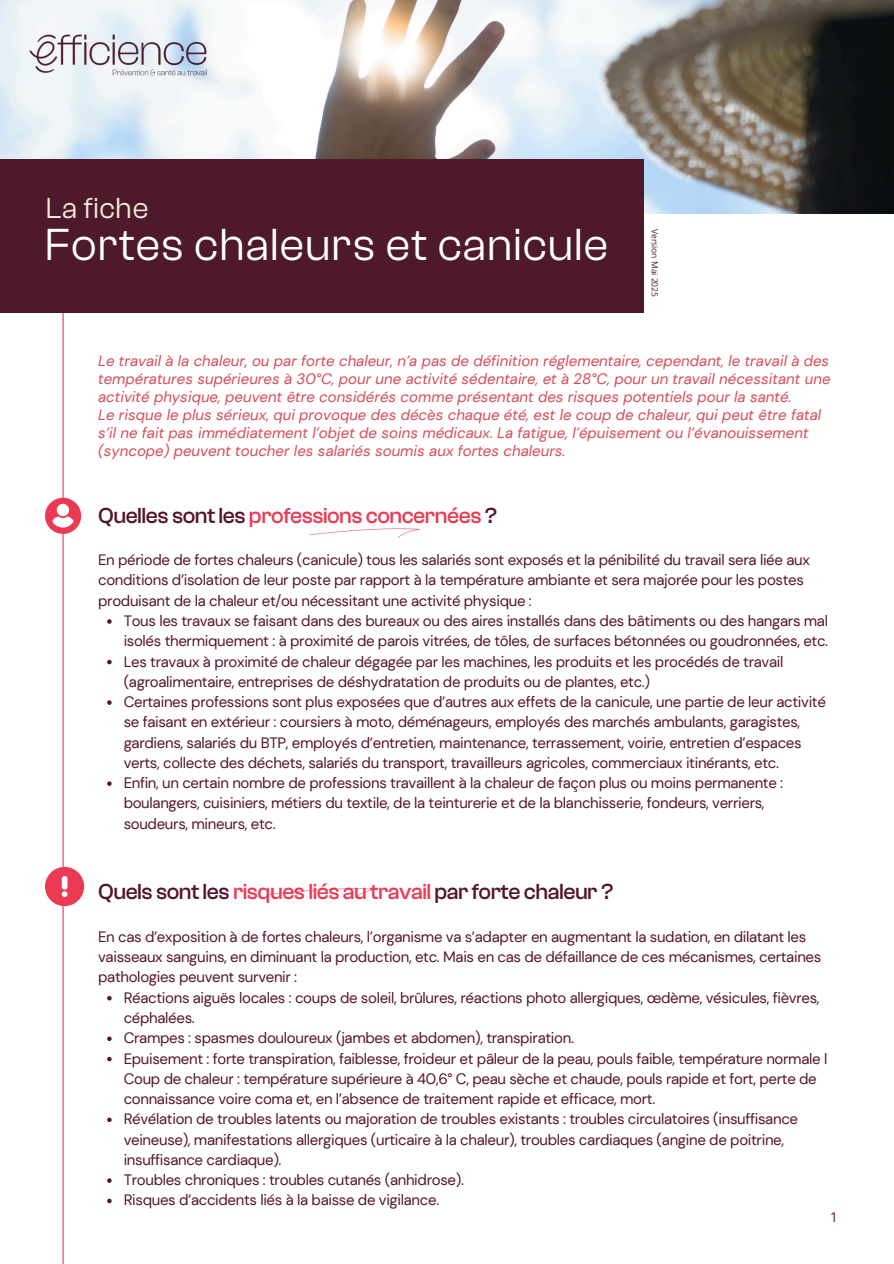
<style>
.page{position:relative;width:894px;height:1264px;background:#fff}
.page>*{position:absolute;margin:0;border:0;box-sizing:border-box;transform-origin:0 0}
.t1{font:46.5px "Clash Grotesk";letter-spacing:.02em;color:#fff}
.t2{font:30px "Clash Grotesk";letter-spacing:.02em;color:#f3ecda}
.t3{font:500 22.5px "Clash Grotesk";letter-spacing:-.02em;color:#55142d}
.t4{font:500 22.5px "Clash Grotesk";letter-spacing:-.02em;color:#ea3a54}
.t5{font:15px/20.2px "DM Sans";letter-spacing:-.02em;color:#55142d}
.t6{font:italic 15px/18px "DM Sans";color:#d84a58}
.t7{font:13.5px "Open Sans";color:#4e192d}
.t8{font:8.55px "Open Sans";color:#4e192d}
.s1{color:#55142d}
.s2{color:#ea3a54}
</style>
<div class="page">
<hr style="left:62px;top:178px;width:2px;height:1085px;background:#ea3a54">
<img style="left:0;top:0;width:893px;height:213px">
<div style="left:0;top:159px;width:643px;height:153px;background:#4e192d"></div>
<img style="left:19px;top:25px;width:198px;height:60px">
<img style="left:309px;top:528px;width:112px;height:10px">
<div style="left:45px;top:498px;width:36px;height:36px;background:#ea3a54;border-radius:50%"></div>
<svg style="left:52px;top:504px;width:22px;height:23px"></svg>
<svg style="left:107px;top:619px;width:5px;height:4px"></svg>
<svg style="left:107px;top:659px;width:5px;height:5px"></svg>
<svg style="left:107px;top:700px;width:5px;height:4px"></svg>
<svg style="left:107px;top:781px;width:5px;height:5px"></svg>
<img style="left:266px;top:888px;width:112px;height:10px">
<svg style="left:45px;top:866px;width:39px;height:40px"></svg>
<svg style="left:107px;top:996px;width:5px;height:4px"></svg>
<svg style="left:107px;top:1036px;width:5px;height:5px"></svg>
<svg style="left:107px;top:1056px;width:5px;height:5px"></svg>
<svg style="left:107px;top:1117px;width:5px;height:5px"></svg>
<svg style="left:107px;top:1178px;width:5px;height:4px"></svg>
<svg style="left:107px;top:1198px;width:5px;height:5px"></svg>
<p class="t2" style="left:46px;top:191px;width:104px">La fiche</p>
<p class="t1" style="left:45px;top:219px;width:564px">Fortes chaleurs et canicule</p>
<p class="t8" style="left:660px;top:229px;width:70px;rotate:90deg">Version Mai 2025</p>
<h4 class="t6" style="left:98px;top:351px;width:733px">Le travail à la chaleur, ou par forte chaleur, n’a pas de définition réglementaire, cependant, le travail à des températures supérieures à 30°C, pour une activité sédentaire, et à 28°C, pour un travail nécessitant une activité physique, peuvent être considérés comme présentant des risques potentiels pour la santé.<br>Le risque le plus sérieux, qui provoque des décès chaque été, est le coup de chaleur, qui peut être fatal s’il ne fait pas immédiatement l’objet de soins médicaux. La fatigue, l’épuisement ou l’évanouissement (syncope) peuvent toucher les salariés soumis aux fortes chaleurs.</h4>
<p class="t4" style="left:98px;top:502px;width:400px"><span class="s1">Quelles sont les</span> professions concernées <span class="s1">?</span></p>
<h1 class="t5" style="left:98px;top:550px;width:713px">En période de fortes chaleurs (canicule) tous les salariés sont exposés et la pénibilité du travail sera liée aux conditions d’isolation de leur poste par rapport à la température ambiante et sera majorée pour les postes produisant de la chaleur et/ou nécessitant une activité physique :</h1>
<p class="t5" style="left:124px;top:610px;width:705px">Tous les travaux se faisant dans des bureaux ou des aires installés dans des bâtiments ou des hangars mal isolés thermiquement : à proximité de parois vitrées, de tôles, de surfaces bétonnées ou goudronnées, etc.</p>
<p class="t5" style="left:124px;top:651px;width:661px">Les travaux à proximité de chaleur dégagée par les machines, les produits et les procédés de travail (agroalimentaire, entreprises de déshydratation de produits ou de plantes, etc.)</p>
<h4 class="t5" style="left:124px;top:692px;width:703px">Certaines professions sont plus exposées que d’autres aux effets de la canicule, une partie de leur activité se faisant en extérieur : coursiers à moto, déménageurs, employés des marchés ambulants, garagistes, gardiens, salariés du BTP, employés d’entretien, maintenance, terrassement, voirie, entretien d’espaces verts, collecte des déchets, salariés du transport, travailleurs agricoles, commerciaux itinérants, etc.</h4>
<p class="t5" style="left:124px;top:773px;width:661px">Enfin, un certain nombre de professions travaillent à la chaleur de façon plus ou moins permanente : boulangers, cuisiniers, métiers du textile, de la teinturerie et de la blanchisserie, fondeurs, verriers, soudeurs, mineurs, etc.</p>
<h4 class="t3" style="left:98px;top:879px;width:516px">Quels sont les <span class="s2">risques liés au travail</span> par forte chaleur ?</h4>
<p class="t5" style="left:98px;top:926px;width:724px">En cas d’exposition à de fortes chaleurs, l’organisme va s’adapter en augmentant la sudation, en dilatant les vaisseaux sanguins, en diminuant la production, etc. Mais en cas de défaillance de ces mécanismes, certaines pathologies peuvent survenir :</p>
<p class="t5" style="left:124px;top:987px;width:697px">Réactions aiguës locales : coups de soleil, brûlures, réactions photo allergiques, œdème, vésicules, fièvres, céphalées.</p>
<p class="t5" style="left:124px;top:1028px;width:451px">Crampes : spasmes douloureux (jambes et abdomen), transpiration.</p>
<p class="t5" style="left:124px;top:1048px;width:705px">Epuisement : forte transpiration, faiblesse, froideur et pâleur de la peau, pouls faible, température normale l<br>Coup de chaleur : température supérieure à 40,6° C, peau sèche et chaude, pouls rapide et fort, perte de connaissance voire coma et, en l’absence de traitement rapide et efficace, mort.</p>
<p class="t5" style="left:124px;top:1109px;width:675px">Révélation de troubles latents ou majoration de troubles existants : troubles circulatoires (insuffisance veineuse), manifestations allergiques (urticaire à la chaleur), troubles cardiaques (angine de poitrine, insuffisance cardiaque).</p>
<h3 class="t5" style="left:124px;top:1169px;width:341px">Troubles chroniques : troubles cutanés (anhidrose).</h3>
<p class="t5" style="left:124px;top:1190px;width:317px">Risques d’accidents liés à la baisse de vigilance.</p>
<p class="t7" style="left:829px;top:1207px;width:9px">1</p>
</div>
